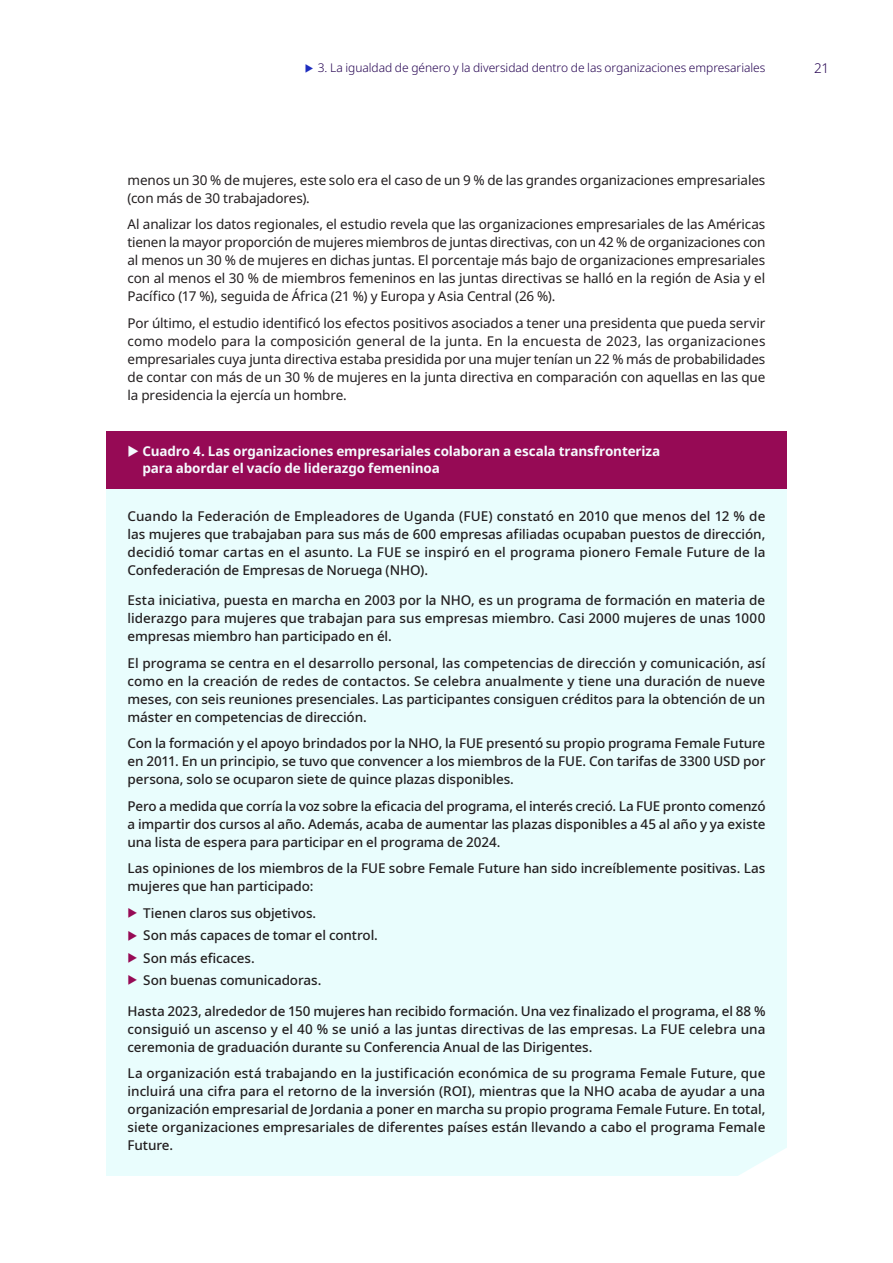
<style>
.page{position:relative;width:893px;height:1263px;background:#fff}
.page>*{position:absolute;margin:0;border:0;box-sizing:border-box;transform-origin:0 0}
.Box_text{font:500 13.5px/18px "Noto Sans";letter-spacing:-.01em;color:#231f20;text-align:justify}
.Body{font:13.5px/18px "Noto Sans";letter-spacing:-.01em;color:#231f20;text-align:justify}
.t1{font:700 13.5px/16.5px "Noto Sans";letter-spacing:-.01em;color:#f5fafe}
.t2{font:300 13.5px "Noto Sans";color:#230050}
.t3{font:300 12px "Noto Sans";letter-spacing:-.005em;color:#230050}
</style>
<div class="page">
<div style="left:106px;top:431px;width:681px;height:69px;background:#960a55"></div>
<div style="left:106px;top:489px;width:681px;height:111px;background:#e9fdfd"></div>
<div style="left:106px;top:574px;width:681px;height:93px;background:#e9fdfd"></div>
<div style="left:106px;top:636px;width:681px;height:111px;background:#e9fdfd"></div>
<div style="left:106px;top:717px;width:681px;height:93px;background:#e9fdfd"></div>
<div style="left:106px;top:780px;width:681px;height:92px;background:#e9fdfd"></div>
<div style="left:106px;top:842px;width:681px;height:75px;background:#e9fdfd"></div>
<div style="left:106px;top:909px;width:681px;height:56px;background:#e9fdfd"></div>
<div style="left:106px;top:953px;width:681px;height:57px;background:#e9fdfd"></div>
<div style="left:106px;top:984px;width:681px;height:93px;background:#e9fdfd"></div>
<div style="left:106px;top:1047px;width:681px;height:128px;background:#e9fdfd"></div>
<svg style="left:737px;top:1148px;width:50px;height:28px"></svg>
<p class="t3" style="left:318px;top:60px;width:449px">3. La igualdad de género y la diversidad dentro de las organizaciones empresariales</p>
<p class="t2" style="left:814px;top:59px;width:17px">21</p>
<p class="Body" style="left:128px;top:171px;width:639px">menos un 30 % de mujeres, este solo era el caso de un 9 % de las grandes organizaciones empresariales (con más de 30 trabajadores).</p>
<p class="Body" style="left:128px;top:215px;width:639px">Al analizar los datos regionales, el estudio revela que las organizaciones empresariales de las Américas tienen la mayor proporción de mujeres miembros de juntas directivas, con un 42 % de organizaciones con al menos un 30 % de mujeres en dichas juntas. El porcentaje más bajo de organizaciones empresariales con al menos el 30 % de miembros femeninos en las juntas directivas se halló en la región de Asia y el Pacífico (17 %), seguida de África (21 %) y Europa y Asia Central (26 %).</p>
<p class="Body" style="left:128px;top:314px;width:639px">Por último, el estudio identificó los efectos positivos asociados a tener una presidenta que pueda servir como modelo para la composición general de la junta. En la encuesta de 2023, las organizaciones empresariales cuya junta directiva estaba presidida por una mujer tenían un 22 % más de probabilidades de contar con más de un 30 % de mujeres en la junta directiva en comparación con aquellas en las que la presidencia la ejercía un hombre.</p>
<p class="t1" style="left:142px;top:444px;width:519px">Cuadro 4. Las organizaciones empresariales colaboran a escala transfronteriza para abordar el vacío de liderazgo femeninoa</p>
<p class="Box_text" style="left:128px;top:507px;width:639px">Cuando la Federación de Empleadores de Uganda (FUE) constató en 2010 que menos del 12 % de las mujeres que trabajaban para sus más de 600 empresas afiliadas ocupaban puestos de dirección, decidió tomar cartas en el asunto. La FUE se inspiró en el programa pionero Female Future de la Confederación de Empresas de Noruega (NHO).</p>
<p class="Box_text" style="left:128px;top:592px;width:639px">Esta iniciativa, puesta en marcha en 2003 por la NHO, es un programa de formación en materia de liderazgo para mujeres que trabajan para sus empresas miembro. Casi 2000 mujeres de unas 1000 empresas miembro han participado en él.</p>
<p class="Box_text" style="left:128px;top:654px;width:639px">El programa se centra en el desarrollo personal, las competencias de dirección y comunicación, así como en la creación de redes de contactos. Se celebra anualmente y tiene una duración de nueve meses, con seis reuniones presenciales. Las participantes consiguen créditos para la obtención de un máster en competencias de dirección.</p>
<p class="Box_text" style="left:128px;top:735px;width:639px">Con la formación y el apoyo brindados por la NHO, la FUE presentó su propio programa Female Future en 2011. En un principio, se tuvo que convencer a los miembros de la FUE. Con tarifas de 3300 USD por persona, solo se ocuparon siete de quince plazas disponibles.</p>
<p class="Box_text" style="left:128px;top:797px;width:639px">Pero a medida que corría la voz sobre la eficacia del programa, el interés creció. La FUE pronto comenzó a impartir dos cursos al año. Además, acaba de aumentar las plazas disponibles a 45 al año y ya existe una lista de espera para participar en el programa de 2024.</p>
<p class="Box_text" style="left:128px;top:860px;width:639px">Las opiniones de los miembros de la FUE sobre Female Future han sido increíblemente positivas. Las mujeres que han participado:</p>
<p class="Box_text" style="left:143px;top:904px;width:174px">Tienen claros sus objetivos.</p>
<p class="Box_text" style="left:143px;top:927px;width:236px">Son más capaces de tomar el control.</p>
<p class="Box_text" style="left:143px;top:949px;width:113px">Son más eficaces.</p>
<p class="Box_text" style="left:143px;top:971px;width:180px">Son buenas comunicadoras.</p>
<p class="Box_text" style="left:128px;top:1002px;width:639px">Hasta 2023, alrededor de 150 mujeres han recibido formación. Una vez finalizado el programa, el 88 % consiguió un ascenso y el 40 % se unió a las juntas directivas de las empresas. La FUE celebra una ceremonia de graduación durante su Conferencia Anual de las Dirigentes.</p>
<p class="Box_text" style="left:128px;top:1064px;width:639px">La organización está trabajando en la justificación económica de su programa Female Future, que incluirá una cifra para el retorno de la inversión (ROI), mientras que la NHO acaba de ayudar a una organización empresarial de Jordania a poner en marcha su propio programa Female Future. En total, siete organizaciones empresariales de diferentes países están llevando a cabo el programa Female Future.</p>
</div>
